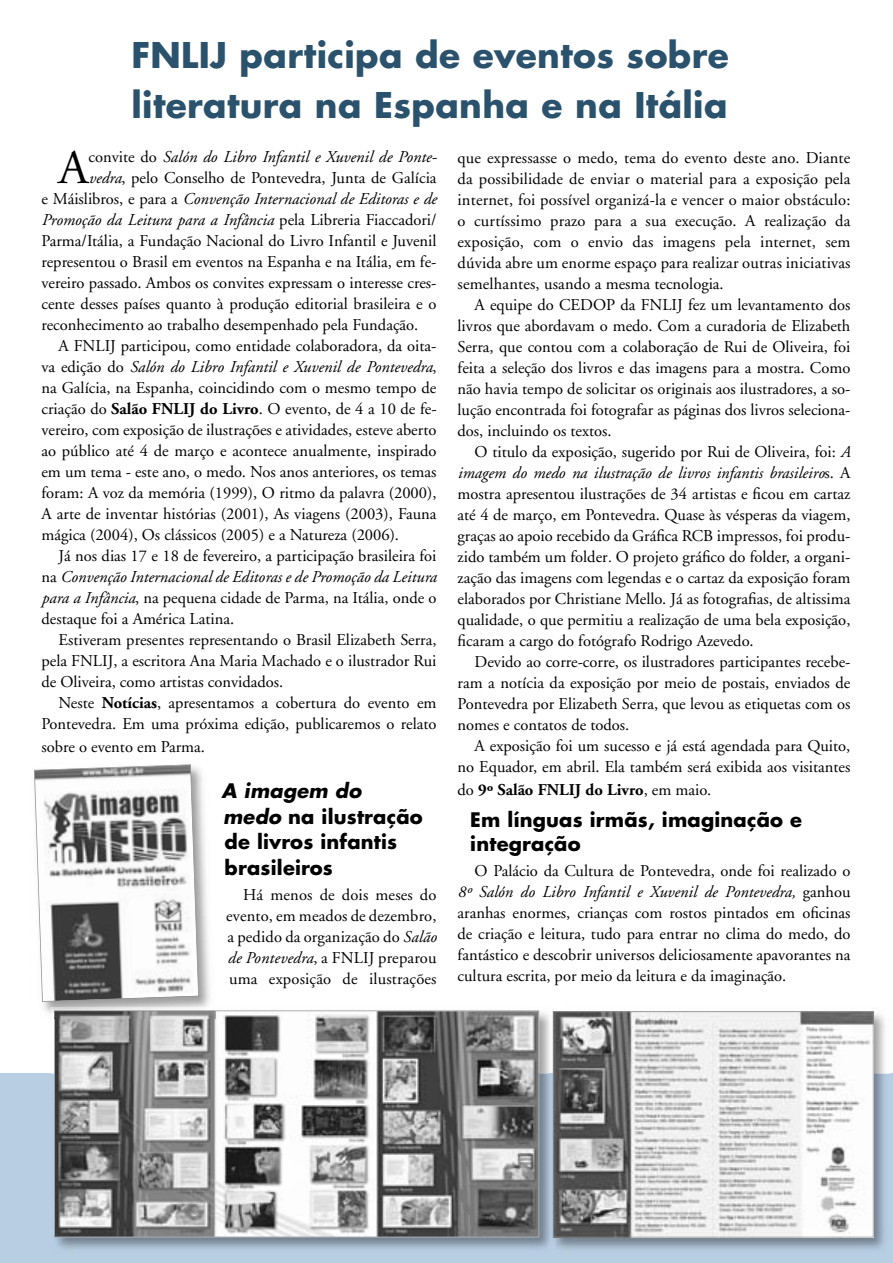
<style>
.page{position:relative;width:893px;height:1263px;background:#fff}
.page>*{position:absolute;margin:0;border:0;box-sizing:border-box;transform-origin:0 0}
.t1{font:48.15px "Adobe Garamond";color:#000}
.t2{font:700 34.5px/49.5px "Futura";letter-spacing:.01em;color:#2a526c}
.t3{font:700 19.5px/25.5px "Futura";letter-spacing:.01em;color:#000}
.t4{font:16.5px/21px "Adobe Garamond";color:#000;text-align:justify}
.t5{font:italic 16.5px "Adobe Garamond";color:#000}
.t6{font:700 16.5px "Adobe Garamond";color:#000}
.s1{font-style:normal}
.s2{font-style:italic}
.s3{font-weight:700}
.s4{font-weight:400}
</style>
<div class="page">
<div style="left:0;top:1074px;width:893px;height:189px;background:#b8cee3"></div>
<img style="left:51px;top:1010px;width:839px;height:240px">
<svg style="left:54px;top:1010px;width:485px;height:227px;background:#979797"></svg>
<img style="left:549px;top:1010px;width:6px;height:240px">
<svg style="left:553px;top:1011px;width:320px;height:226px;background:#c8c8c8"></svg>
<img style="left:42px;top:770px;width:168px;height:243px">
<img style="left:51px;top:1007px;width:159px;height:11px">
<img style="left:54px;top:1010px;width:161px;height:8px">
<svg style="left:34px;top:764px;width:165px;height:238px"></svg>
<h2 class="t2" style="left:131px;top:29px;width:599px">FNLIJ participa de eventos sobre literatura na Espanha e na Itália</h2>
<h1 class="t1" style="left:58px;top:142px;width:32px">A</h1>
<p class="t5" style="left:88px;top:148px;width:350px"><span class="s1">convite do</span> Salón do Libro Infantil e Xuvenil de Ponte-</p>
<p class="t4" style="left:88px;top:168px;width:350px"><span class="s2">vedra</span>, pelo Conselho de Pontevedra, Junta de Galícia</p>
<p class="t5" style="left:41px;top:190px;width:397px"><span class="s1">e Máislibros, e para a</span> Convenção Internacional de Editoras e de</p>
<p class="t5" style="left:41px;top:211px;width:397px">Promoção da Leitura para a Infância <span class="s1">pela Libreria Fiaccadori/</span></p>
<p class="t4" style="left:41px;top:231px;width:397px">Parma/Itália, a Fundação Nacional do Livro Infantil e Juvenil</p>
<p class="t4" style="left:41px;top:252px;width:397px">representou o Brasil em eventos na Espanha e na Itália, em fe-</p>
<p class="t4" style="left:41px;top:273px;width:397px">vereiro passado. Ambos os convites expressam o interesse cres-</p>
<p class="t4" style="left:41px;top:294px;width:397px">cente desses países quanto à produção editorial brasileira e o</p>
<p class="t4" style="left:41px;top:315px;width:378px">reconhecimento ao trabalho desempenhado pela Fundação.</p>
<p class="t4" style="left:58px;top:336px;width:380px">A FNLIJ participou, como entidade colaboradora, da oita-</p>
<p class="t5" style="left:41px;top:358px;width:397px"><span class="s1">va edição do</span> Salón do Libro Infantil e Xuvenil de Pontevedra<span class="s1">,</span></p>
<p class="t4" style="left:41px;top:378px;width:397px">na Galícia, na Espanha, coincidindo com o mesmo tempo de</p>
<p class="t4" style="left:41px;top:399px;width:397px">criação do <span class="s3">Salão FNLIJ do Livro</span>. O evento, de 4 a 10 de fe-</p>
<p class="t4" style="left:41px;top:420px;width:397px">vereiro, com exposição de ilustrações e atividades, esteve aberto</p>
<p class="t4" style="left:41px;top:441px;width:397px">ao público até 4 de março e acontece anualmente, inspirado</p>
<p class="t4" style="left:41px;top:462px;width:397px">em um tema - este ano, o medo. Nos anos anteriores, os temas</p>
<p class="t4" style="left:41px;top:483px;width:397px">foram: A voz da memória (1999), O ritmo da palavra (2000),</p>
<p class="t4" style="left:41px;top:504px;width:397px">A arte de inventar histórias (2001), As viagens (2003), Fauna</p>
<p class="t4" style="left:41px;top:525px;width:359px">mágica (2004), Os clássicos (2005) e a Natureza (2006).</p>
<p class="t4" style="left:58px;top:546px;width:380px">Já nos dias 17 e 18 de fevereiro, a participação brasileira foi</p>
<p class="t5" style="left:41px;top:568px;width:397px"><span class="s1">na</span> Convenção Internacional de Editoras e de Promoção da Leitura</p>
<p class="t4" style="left:41px;top:588px;width:397px"><span class="s2">para a Infância</span>, na pequena cidade de Parma, na Itália, onde o</p>
<p class="t4" style="left:41px;top:609px;width:194px">destaque foi a América Latina.</p>
<p class="t4" style="left:58px;top:630px;width:380px">Estiveram presentes representando o Brasil Elizabeth Serra,</p>
<p class="t4" style="left:41px;top:651px;width:397px">pela FNLIJ, a escritora Ana Maria Machado e o ilustrador Rui</p>
<p class="t4" style="left:41px;top:672px;width:243px">de Oliveira, como artistas convidados.</p>
<p class="t4" style="left:58px;top:693px;width:380px">Neste <span class="s3">Notícias</span>, apresentamos a cobertura do evento em</p>
<p class="t4" style="left:41px;top:714px;width:397px">Pontevedra. Em uma próxima edição, publicaremos o relato</p>
<p class="t4" style="left:41px;top:736px;width:165px">sobre o evento em Parma.</p>
<p class="t3" style="left:222px;top:778px;width:203px"><span class="s2">A imagem do medo</span> na ilustração de livros infantis brasileiros</p>
<p class="t4" style="left:226px;top:885px;width:212px;text-indent:17px">Há menos de dois meses do evento, em meados de dezembro, a pedido da organização do <span class="s2">Salão de Pontevedra</span>, a FNLIJ preparou uma exposição de ilustrações</p>
<p class="t4" style="left:458px;top:148px;width:394px">que expressasse o medo, tema do evento deste ano. Diante da possibilidade de enviar o material para a exposição pela internet, foi possível organizá-la e vencer o maior obstáculo: o curtíssimo prazo para a sua execução. A realização da exposição, com o envio das imagens pela internet, sem dúvida abre um enorme espaço para realizar outras iniciativas semelhantes, usando a mesma tecnologia.</p>
<p class="t4" style="left:458px;top:295px;width:394px;text-indent:17px">A equipe do CEDOP da FNLIJ fez um levantamento dos livros que abordavam o medo. Com a curadoria de Elizabeth Serra, que contou com a colaboração de Rui de Oliveira, foi feita a seleção dos livros e das imagens para a mostra. Como não havia tempo de solicitar os originais aos ilustradores, a so&shy;lução encontrada foi fotografar as páginas dos livros seleciona&shy;dos, incluindo os textos.</p>
<p class="t4" style="left:458px;top:442px;width:394px;text-indent:17px">O titulo da exposição, sugerido por Rui de Oliveira, foi: <span class="s2">A imagem do medo na ilustração de livros infantis brasileiro</span>s. A mostra apresentou ilustrações de 34 artistas e ficou em cartaz até 4 de março, em Pontevedra. Quase às vésperas da viagem, graças ao apoio recebido da Gráfica RCB impressos, foi produ&shy;zido também um folder<span class="s2">.</span> O projeto gráfico do folder, a organi&shy;zação das imagens com legendas e o cartaz da exposição foram elaborados por Christiane Mello. Já as fotografias, de altissima qualidade, o que permitiu a realização de uma bela exposição, ficaram a cargo do fotógrafo Rodrigo Azevedo.</p>
<p class="t4" style="left:458px;top:652px;width:394px;text-indent:17px">Devido ao corre-corre, os ilustradores participantes recebe&shy;ram a notícia da exposição por meio de postais, enviados de Pontevedra por Elizabeth Serra, que levou as etiquetas com os nomes e contatos de todos.</p>
<p class="t4" style="left:458px;top:736px;width:394px;text-align:right">A exposição foi um sucesso e já está agendada para Quito, no Equador, em abril. Ela também será exibida aos visitantes</p>
<p class="t6" style="left:458px;top:780px;width:255px"><span class="s4">do</span> 9º Salão FNLIJ do Livro<span class="s4">, em maio.</span></p>
<p class="t3" style="left:470px;top:807px;width:333px;line-height:24px">Em línguas irmãs, imaginação e integração</p>
<p class="t4" style="left:458px;top:861px;width:394px;text-indent:17px">O Palácio da Cultura de Pontevedra, onde foi realizado o <span class="s2">8º Salón do Libro Infantil e Xuvenil de Pontevedra,</span> ganhou aranhas enormes, crianças com rostos pintados em oficinas de criação e leitura, tudo para entrar no clima do medo, do fantástico e descobrir universos deliciosamente apavorantes na cultura escrita, por meio da leitura e da imaginação.</p>
</div>
